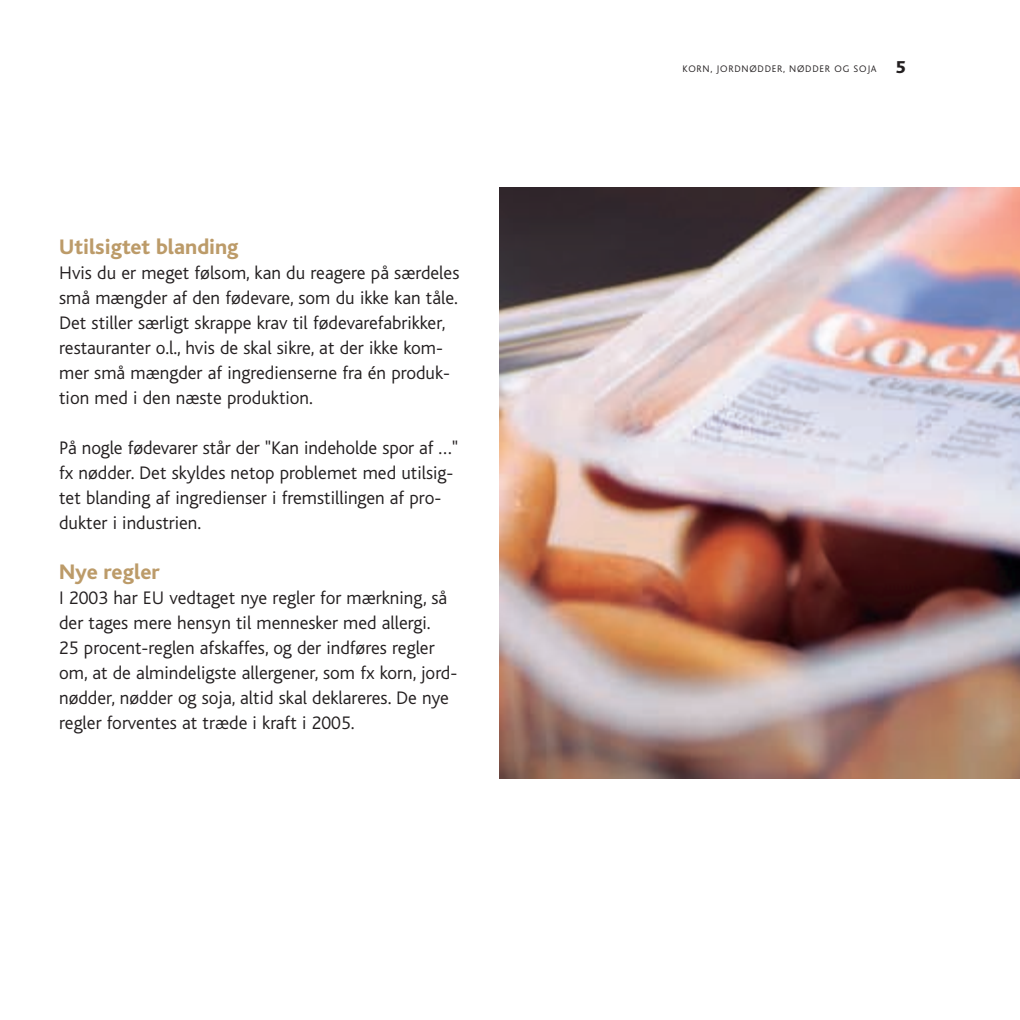
<style>
.page{position:relative;width:1020px;height:1020px;background:#fff}
.page>*{position:absolute;margin:0;border:0;box-sizing:border-box;transform-origin:0 0}
.t1{font:800 22px "Bliss";color:#bc9b69}
.t2{font:300 19px/25px "Bliss";color:#231f20}
.t3{font:300 10px "Bliss";letter-spacing:.075em;color:#231f20}
.s1{font-weight:800;font-size:18px}
</style>
<div class="page">
<img style="left:499px;top:187px;width:521px;height:592px">
<p class="t1" style="left:59px;top:239px;width:181px">Utilsigtet blanding</p>
<p class="t2" style="left:59px;top:262px;width:402px">Hvis du er meget følsom, kan du reagere på særdeles små mængder af den fødevare, som du ikke kan tåle.<br>Det stiller særligt skrappe krav til fødevarefabrikker, restauranter o.l., hvis de skal sikre, at der ikke kom&shy;mer små mængder af ingredienserne fra én produk&shy;tion med i den næste produktion.</p>
<p class="t2" style="left:59px;top:437px;width:401px">På nogle fødevarer står der "Kan indeholde spor af …" fx nødder. Det skyldes netop problemet med utilsig&shy;tet blanding af ingredienser i fremstillingen af pro&shy;dukter i industrien.</p>
<p class="t1" style="left:59px;top:564px;width:102px">Nye regler</p>
<p class="t2" style="left:59px;top:587px;width:400px">I 2003 har EU vedtaget nye regler for mærkning, så der tages mere hensyn til mennesker med allergi.<br>25 procent-reglen afskaffes, og der indføres regler om, at de almindeligste allergener, som fx korn, jord&shy;nødder, nødder og soja, altid skal deklareres. De nye regler forventes at træde i kraft i 2005.</p>
<p class="t3" style="left:683px;top:65px;width:224px">KORN, JORDNØDDER, NØDDER OG SOJA <span class="s1">5</span></p>
</div>
